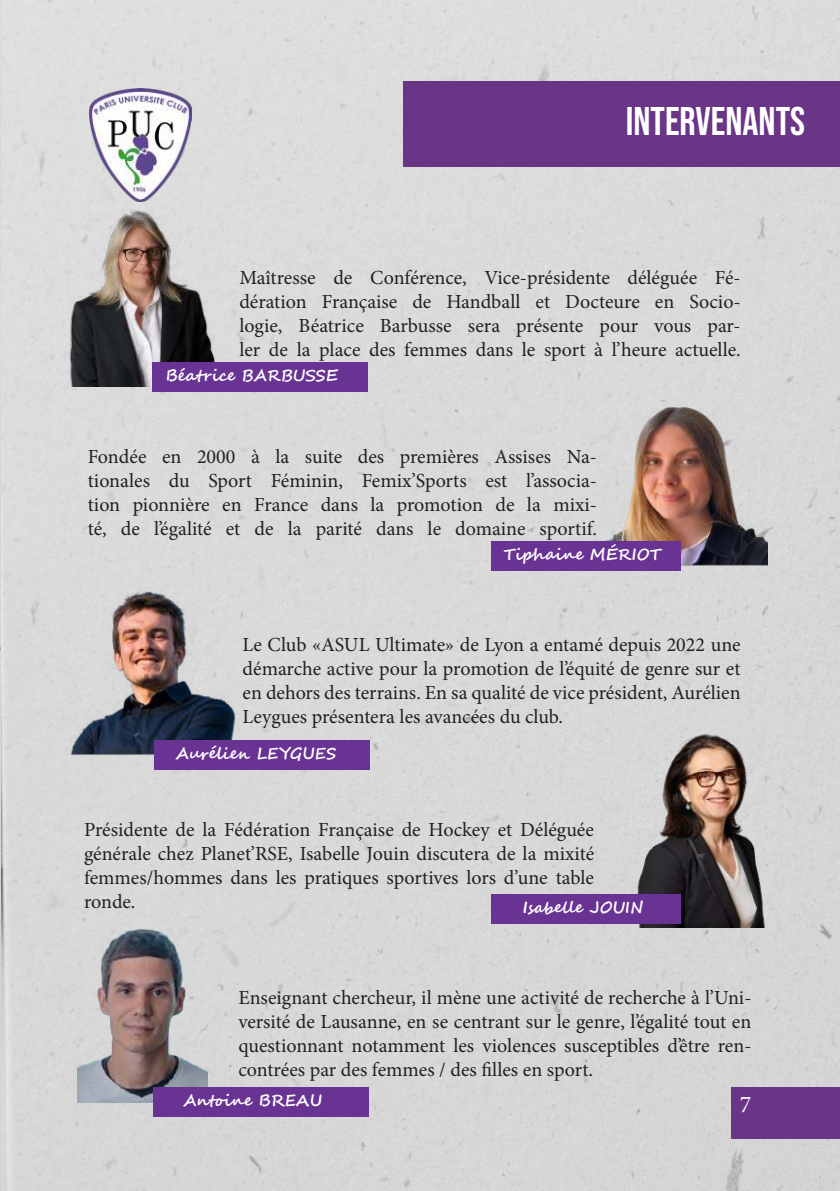
<style>
.page{position:relative;width:840px;height:1191px;background:#fff}
.page>*{position:absolute;margin:0;border:0;box-sizing:border-box;transform-origin:0 0}
.t1{font:40px "Bebas Neue";color:#fff}
.t2{font:24px "Minion Pro";color:#fff}
.t3{font:20px/24px "Minion Pro";color:#231f20;text-align:justify}
.t4{font:700 16px "Segoe Script";color:#fff}
</style>
<div class="page">
<div style="left:0;top:0;width:839px;height:1191px;background:#d9d9d9"></div>
<div style="left:731px;top:1087px;width:108px;height:51px;background:#6a3587"></div>
<div style="left:403px;top:81px;width:436px;height:85px;background:#6a3587"></div>
<img style="left:89px;top:88px;width:102px;height:83px">
<img style="left:31px;top:171px;width:215px;height:216px">
<div style="left:152px;top:362px;width:216px;height:30px;background:#693394"></div>
<img style="left:534px;top:387px;width:233px;height:201px">
<div style="left:490px;top:541px;width:190px;height:29px;background:#693394"></div>
<img style="left:65px;top:565px;width:181px;height:200px">
<div style="left:154px;top:740px;width:215px;height:29px;background:#693394"></div>
<img style="left:620px;top:720px;width:157px;height:207px">
<div style="left:490px;top:893px;width:190px;height:30px;background:#693394"></div>
<img style="left:78px;top:925px;width:129px;height:177px">
<div style="left:153px;top:1087px;width:215px;height:30px;background:#693394"></div>
<h1 class="t1" style="left:625px;top:98px;width:181px">INTERVENANTS</h1>
<p class="t3" style="left:239px;top:266px;width:502px">Maîtresse de Conférence, Vice-présidente déléguée Fé&shy;dération Française de Handball et Docteure en Socio&shy;logie, Béatrice Barbusse sera présente pour vous par&shy;ler de la place des femmes dans le sport à l’heure actuelle.</p>
<p class="t4" style="left:165px;top:362px;width:174px">Béatrice BARBUSSE</p>
<p class="t3" style="left:88px;top:444px;width:510px">Fondée en 2000 à la suite des premières Assises Na&shy;tionales du Sport Féminin, Femix’Sports est l’associa&shy;tion pionnière en France dans la promotion de la mixi&shy;té, de l’égalité et de la parité dans le domaine sportif.</p>
<p class="t4" style="left:503px;top:541px;width:158px">Tiphaine MÉRIOT</p>
<p class="t3" style="left:242px;top:632px;width:499px">Le Club «ASUL Ultimate» de Lyon a entamé depuis 2022 une démarche active pour la promotion de l’équité de genre sur et en dehors des terrains. En sa qualité de vice président, Aurélien Leygues présentera les avancées du club.</p>
<p class="t4" style="left:175px;top:740px;width:162px">Aurélien LEYGUES</p>
<p class="t3" style="left:84px;top:818px;width:511px">Présidente de la Fédération Française de Hockey et Déléguée générale chez Planet’RSE, Isabelle Jouin discutera de la mixité femmes/hommes dans les pratiques sportives lors d’une table ronde.</p>
<p class="t4" style="left:522px;top:894px;width:122px">Isabelle JOUIN</p>
<p class="t3" style="left:238px;top:986px;width:514px">Enseignant chercheur, il mène une activité de recherche à l’Uni&shy;versité de Lausanne, en se centrant sur le genre, l’égalité tout en questionnant notamment les violences susceptibles d’être ren&shy;contrées par des femmes / des filles en sport.</p>
<p class="t4" style="left:183px;top:1087px;width:140px">Antoine BREAU</p>
<p class="t2" style="left:739px;top:1088px;width:13px">7</p>
</div>
